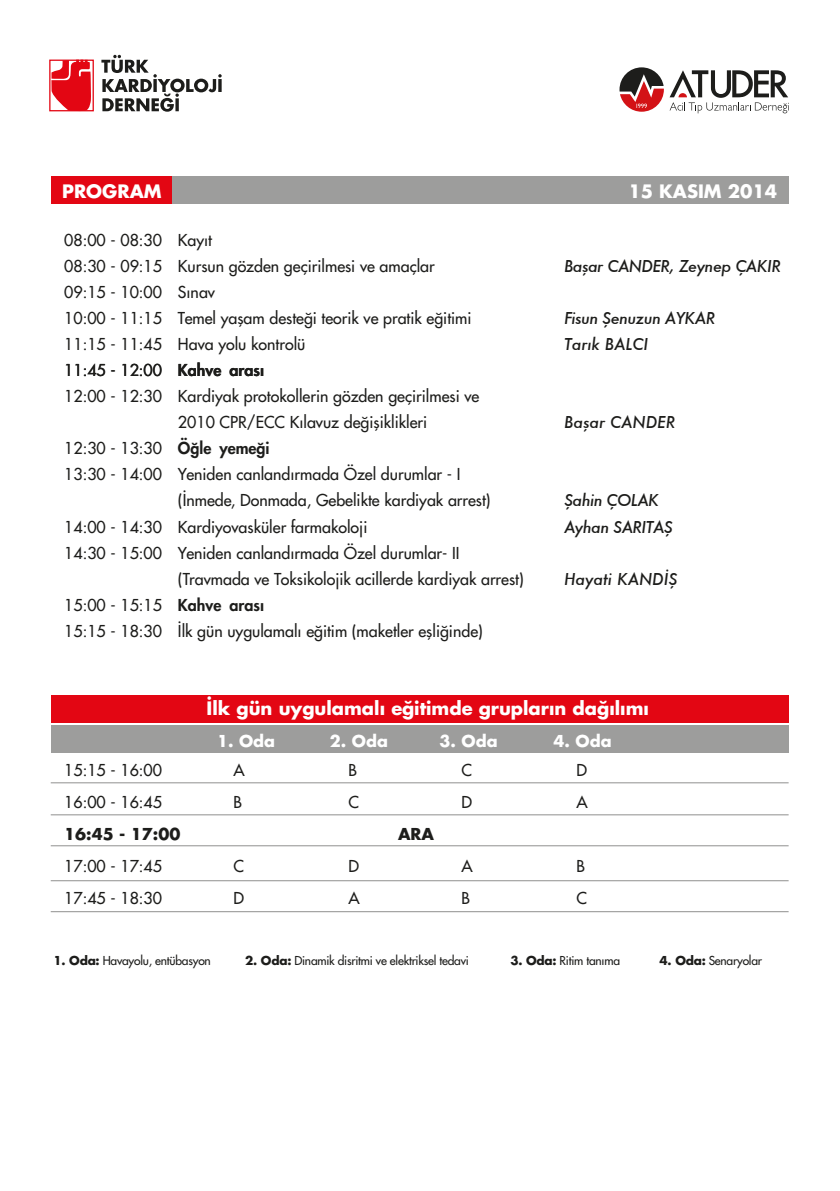
<style>
.page{position:relative;width:840px;height:1191px;background:#fff}
.page>*{position:absolute;margin:0;border:0;box-sizing:border-box;transform-origin:0 0}
.t1{font:18px "Futura Bold Tr";color:#fff}
.t2{font:16px/26px "Futura Normal Tr";color:#1d1d1b}
.t3{font:italic 500 16px/26px "Futura";letter-spacing:-.03em;color:#1d1d1b}
.t4{font:italic 500 16px "Futura";color:#1d1d1b}
.t5{font:16px "Futura Bold Tr";color:#fff}
.t6{font:16px "Futura Bold Tr";color:#1d1d1b}
.t7{font:12px "Futura Normal Tr";letter-spacing:-.02em;color:#1d1d1b}
.s1{font-family:"Futura Heavy Tr"}
.s2{font-family:"Futura Bold Tr"}
</style>
<div class="page">
<svg style="left:619px;top:67px;width:44px;height:45px"></svg>
<svg style="left:669px;top:70px;width:119px;height:43px"></svg>
<svg style="left:101px;top:55px;width:120px;height:57px"></svg>
<div style="left:49px;top:60px;width:45px;height:51px;background:#fff;border:1px solid #e30613"></div>
<svg style="left:51px;top:60px;width:40px;height:52px"></svg>
<div style="left:51px;top:176px;width:737px;height:28px;background:#9d9d9c"></div>
<div style="left:51px;top:176px;width:120px;height:28px;background:#e30613"></div>
<div style="left:51px;top:695px;width:737px;height:28px;background:#e30613"></div>
<div style="left:51px;top:725px;width:737px;height:28px;background:#9d9d9c"></div>
<hr style="left:51px;top:782px;width:737px;height:1px;background:#9d9d9c">
<hr style="left:51px;top:814px;width:737px;height:1px;background:#9d9d9c">
<hr style="left:51px;top:845px;width:737px;height:1px;background:#9d9d9c">
<hr style="left:51px;top:880px;width:737px;height:1px;background:#9d9d9c">
<hr style="left:51px;top:911px;width:737px;height:1px;background:#9d9d9c">
<p class="t1" style="left:62px;top:178px;width:101px">PROGRAM</p>
<p class="t2" style="left:64px;top:227px;width:408px">08:00 - 08:30 Kay›t<br>08:30 - 09:15 Kursun gözden geçirilmesi ve amaçlar 09:15 - 10:00 S›nav<br>10:00 - 11:15 Temel yaşam deste€i teorik ve pratik e€itimi 11:15 - 11:45 Hava yolu kontrolü</p>
<p class="t2" style="left:64px;top:383px;width:416px">12:00 - 12:30 Kardiyak protokollerin gözden geçirilmesi ve</p>
<p class="t2" style="left:178px;top:409px;width:250px">2010 CPR/ECC K›lavuz de€işiklikleri</p>
<p class="t2" style="left:64px;top:435px;width:207px">12:30 - 13:30 <span class="s1">Ö€le yeme€i</span></p>
<p class="t2" style="left:64px;top:461px;width:397px">13:30 - 14:00 Yeniden canland›rmada Özel durumlar - I</p>
<p class="t2" style="left:178px;top:487px;width:314px">(‹nmede, Donmada, Gebelikte kardiyak arrest)</p>
<p class="t2" style="left:64px;top:513px;width:304px">14:00 - 14:30 Kardiyovasküler farmakoloji</p>
<p class="t2" style="left:64px;top:539px;width:397px">14:30 - 15:00 Yeniden canland›rmada Özel durumlar- II</p>
<p class="t2" style="left:178px;top:565px;width:347px">(Travmada ve Toksikolojik acillerde kardiyak arrest)</p>
<p class="t2" style="left:64px;top:591px;width:201px">15:00 - 15:15 <span class="s1">Kahve arası</span></p>
<p class="t2" style="left:64px;top:617px;width:420px">15:15 - 18:30 ‹lk gün uygulamal› e€itim (maketler eşli€inde)</p>
<p class="t2" style="left:64px;top:357px;width:201px">11:45 - 12:00 <span class="s1">Kahve arası</span></p>
<p class="t1" style="left:628px;top:178px;width:150px">15 KASIM 2014</p>
<p class="t3" style="left:563px;top:253px;width:218px">Başar CANDER, Zeynep ÇAKIR</p>
<p class="t3" style="left:563px;top:305px;width:153px">Fisun Şenuzun AYKAR<br>Tarık BALCI</p>
<p class="t4" style="left:563px;top:411px;width:113px">Başar CANDER</p>
<p class="t3" style="left:563px;top:487px;width:110px">Şahin ÇOLAK<br>Ayhan SARITAŞ</p>
<p class="t4" style="left:563px;top:567px;width:115px">Hayati KANDİŞ</p>
<p class="t1" style="left:206px;top:696px;width:443px">‹lk gün uygulamal› e€itimde gruplar›n da€›l›m›</p>
<p class="t5" style="left:217px;top:730px;width:59px">1. Oda</p>
<p class="t5" style="left:330px;top:730px;width:59px">2. Oda</p>
<p class="t5" style="left:439px;top:730px;width:59px">3. Oda</p>
<p class="t5" style="left:553px;top:730px;width:59px">4. Oda</p>
<p class="t2" style="left:64px;top:757px;width:99px">15:15 - 16:00</p>
<p class="t2" style="left:233px;top:757px;width:13px">A</p>
<p class="t2" style="left:348px;top:757px;width:10px">B</p>
<p class="t2" style="left:461px;top:757px;width:12px">C</p>
<p class="t2" style="left:576px;top:757px;width:12px">D</p>
<p class="t2" style="left:64px;top:789px;width:99px">16:00 - 16:45</p>
<p class="t2" style="left:233px;top:789px;width:10px">B</p>
<p class="t2" style="left:348px;top:789px;width:12px">C</p>
<p class="t2" style="left:461px;top:789px;width:12px">D</p>
<p class="t2" style="left:576px;top:789px;width:13px">A</p>
<p class="t6" style="left:64px;top:823px;width:118px">16:45 - 17:00</p>
<p class="t6" style="left:398px;top:823px;width:37px">ARA</p>
<p class="t2" style="left:64px;top:853px;width:99px">17:00 - 17:45</p>
<p class="t2" style="left:233px;top:853px;width:12px">C</p>
<p class="t2" style="left:348px;top:853px;width:12px">D</p>
<p class="t2" style="left:461px;top:853px;width:13px">A</p>
<p class="t2" style="left:576px;top:853px;width:10px">B</p>
<p class="t2" style="left:64px;top:885px;width:99px">17:45 - 18:30</p>
<p class="t2" style="left:233px;top:885px;width:12px">D</p>
<p class="t2" style="left:348px;top:885px;width:13px">A</p>
<p class="t2" style="left:461px;top:885px;width:10px">B</p>
<p class="t2" style="left:576px;top:885px;width:12px">C</p>
<p class="t7" style="left:53px;top:953px;width:159px"><span class="s2">1. Oda:</span> Havayolu, entübasyon</p>
<p class="t7" style="left:245px;top:953px;width:225px"><span class="s2">2. Oda:</span> Dinamik disritmi ve elektriksel tedavi</p>
<p class="t7" style="left:510px;top:953px;width:111px"><span class="s2">3. Oda:</span> Ritim tan›ma</p>
<p class="t7" style="left:659px;top:953px;width:104px"><span class="s2">4. Oda:</span> Senaryolar</p>
</div>
